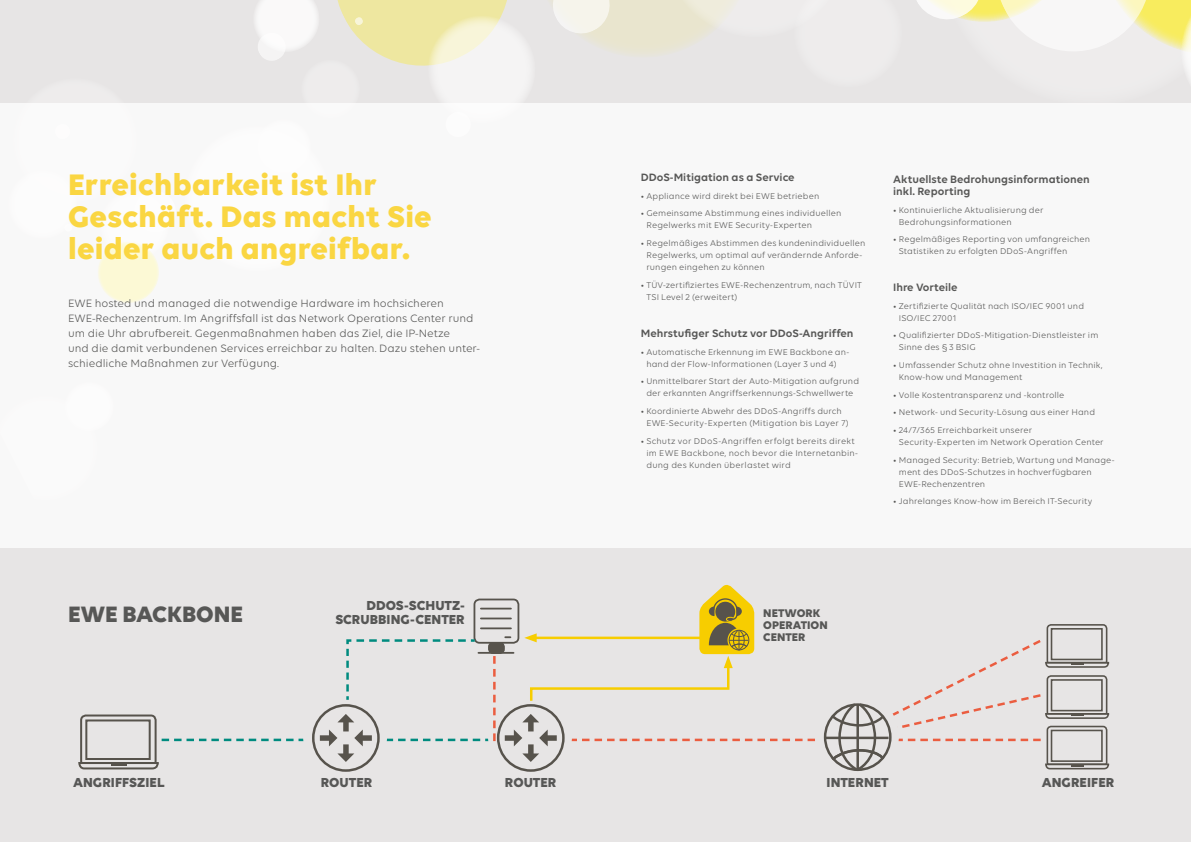
<style>
.page{position:relative;width:1191px;height:842px;background:#e7e5e5}
.page>*{position:absolute;margin:0;border:0;box-sizing:border-box;transform-origin:0 0}
.t1{font:700 32px/32px "Volte";letter-spacing:.01em;color:#fad642}
.t2{font:700 24px "Volte";letter-spacing:-.005em;color:#575756}
.t3{font:700 14.1px/14.1px "Volte";color:#575756;text-align:right}
.t4{font:700 12px/12px "Volte";letter-spacing:.005em;color:#575756}
.t5{font:11.5px/15px "Volte";color:#575756}
.t6{font:600 11.5px/12px "Volte";color:#575756}
.t7{font:9px/12px "Volte";letter-spacing:.015em;color:#575756}
</style>
<div class="page">
<svg style="left:255px;top:0;width:936px;height:103px"></svg>
<div style="left:0;top:103px;width:1191px;height:444px;background:#f8f8f8"></div>
<svg style="left:78px;top:584px;width:1032px;height:188px"></svg>
<h1 class="t1" style="left:68px;top:168px;width:365px">Erreichbarkeit ist Ihr<br>Geschäft. Das macht Sie leider auch angreifbar.</h1>
<p class="t6" style="left:641px;top:171px;width:155px">DDoS-Mitigation as a Service</p>
<p class="t7" style="left:641px;top:190px;width:180px">• Appliance wird direkt bei EWE betrieben</p>
<p class="t7" style="left:646px;top:207px;width:196px;text-indent:-6px">• Gemeinsame Abstimmung eines individuellen<br>Regelwerks mit EWE Security-Experten</p>
<p class="t7" style="left:646px;top:237px;width:220px;text-indent:-6px">• Regelmäßiges Abstimmen des kundenindividuellen<br>Regelwerks, um optimal auf verändernde Anforde&shy;rungen eingehen zu können</p>
<p class="t7" style="left:646px;top:279px;width:217px;text-indent:-6px">• TÜV-zertifiziertes EWE-Rechenzentrum, nach TÜVIT<br>TSI Level 2 (erweitert)</p>
<p class="t6" style="left:641px;top:327px;width:214px">Mehrstufiger Schutz vor DDoS-Angriffen</p>
<p class="t7" style="left:646px;top:346px;width:204px;text-indent:-6px">• Automatische Erkennung im EWE Backbone an&shy;hand der Flow-Informationen (Layer 3 und 4)</p>
<p class="t7" style="left:641px;top:375px;width:220px;text-align:center">• Unmittelbarer Start der Auto-Mitigation aufgrund der erkannten Angriffserkennungs-Schwellwerte</p>
<p class="t7" style="left:646px;top:405px;width:204px;text-indent:-6px">• Koordinierte Abwehr des DDoS-Angriffs durch<br>EWE-Security-Experten (Mitigation bis Layer 7)</p>
<p class="t7" style="left:646px;top:435px;width:213px;text-indent:-6px">• Schutz vor DDoS-Angriffen erfolgt bereits direkt im EWE Backbone, noch bevor die Internetanbin&shy;dung des Kunden überlastet wird</p>
<p class="t5" style="left:68px;top:295px;width:413px">EWE hosted und managed die notwendige Hardware im hochsicheren EWE-Rechenzentrum. Im Angriffsfall ist das Network Operations Center rund um die Uhr abrufbereit. Gegenmaßnahmen haben das Ziel, die IP-Netze<br>und die damit verbundenen Services erreichbar zu halten. Dazu stehen unter&shy;schiedliche Maßnahmen zur Verfügung.</p>
<p class="t6" style="left:893px;top:173px;width:198px">Aktuellste Bedrohungsinformationen inkl. Reporting</p>
<p class="t7" style="left:898px;top:204px;width:146px;text-indent:-6px">• Kontinuierliche Aktualisierung der<br>Bedrohungsinformationen</p>
<p class="t7" style="left:898px;top:233px;width:193px;text-indent:-6px">• Regelmäßiges Reporting von umfangreichen<br>Statistiken zu erfolgten DDoS-Angriffen</p>
<p class="t6" style="left:893px;top:281px;width:66px">Ihre Vorteile</p>
<p class="t7" style="left:898px;top:300px;width:187px;text-indent:-6px">• Zertifizierte Qualität nach ISO/IEC 9001 und<br>ISO/IEC 27001</p>
<p class="t7" style="left:898px;top:329px;width:201px;text-indent:-6px">• Qualifizierter DDoS-Mitigation-Dienstleister im<br>Sinne des § 3 BSIG</p>
<p class="t7" style="left:898px;top:359px;width:205px;text-indent:-6px">• Umfassender Schutz ohne Investition in Technik,<br>Know-how und Management</p>
<p class="t7" style="left:893px;top:389px;width:173px">• Volle Kostentransparenz und -kontrolle</p>
<p class="t7" style="left:893px;top:406px;width:203px">• Network- und Security-Lösung aus einer Hand</p>
<p class="t7" style="left:898px;top:424px;width:206px;text-indent:-6px">• 24/7/365 Erreichbarkeit unserer<br>Security-Experten im Network Operation Center</p>
<p class="t7" style="left:898px;top:454px;width:217px;text-indent:-6px">• Managed Security: Betrieb, Wartung und Manage&shy;ment des DDoS-Schutzes in hochverfügbaren<br>EWE-Rechenzentren</p>
<p class="t7" style="left:893px;top:495px;width:200px">• Jahrelanges Know-how im Bereich IT-Security</p>
<h2 class="t2" style="left:68px;top:599px;width:176px">EWE BACKBONE</h2>
<h3 class="t3" style="left:335px;top:598px;width:131px">DDOS-SCHUTZ-<br>SCRUBBING-CENTER</h3>
<h3 class="t4" style="left:763px;top:607px;width:66px">NETWORK<br>OPERATION<br>CENTER</h3>
<h3 class="t3" style="left:73px;top:775px;width:93px">ANGRIFFSZIEL</h3>
<h3 class="t3" style="left:321px;top:775px;width:53px">ROUTER</h3>
<h3 class="t3" style="left:505px;top:775px;width:53px">ROUTER</h3>
<h3 class="t3" style="left:826px;top:775px;width:64px">INTERNET</h3>
<h3 class="t3" style="left:1041px;top:775px;width:74px">ANGREIFER</h3>
</div>
